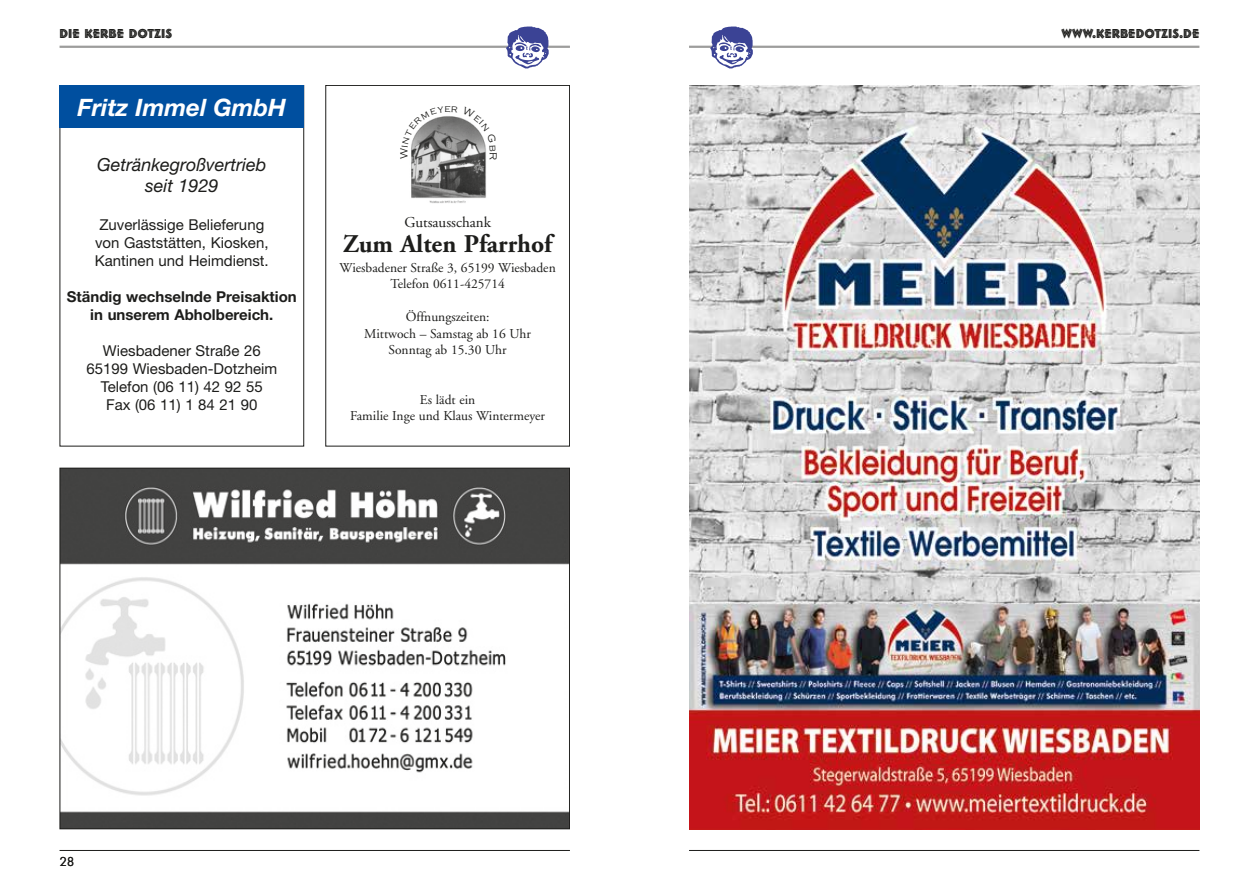
<style>
.page{position:relative;width:1259px;height:893px;background:#fff}
.page>*{position:absolute;margin:0;border:0;box-sizing:border-box;transform-origin:0 0}
.t1{font:700 25.5px "Adobe Garamond";color:#1d1d1b}
.t2{font:italic 700 24px "Helvetica Neue";color:#fff}
.t3{font:italic 18px/21.6px "Helvetica Neue";color:#1d1d1b;text-align:center}
.t4{font:15px/18px "Helvetica Neue";color:#1d1d1b;text-align:center}
.t5{font:700 15px/18px "Helvetica Neue";color:#1d1d1b;text-align:center}
.t6{font:15px "Adobe Garamond";color:#1d1d1b}
.t7{font:13.5px/16.5px "Adobe Garamond";color:#1d1d1b;text-align:center}
.t8{font:13.5px "Follies Std";color:#1d1d1b}
.t9{font:13.5px "Futura PT";color:#1d1d1b}
.t10{font:10.5px "Copperplate T Ligh";color:#1d1d1b}
</style>
<div class="page">
<hr style="left:60px;top:46px;width:510px;height:2px;background:#9d9d9c">
<hr style="left:60px;top:850px;width:510px;height:1px;background:#1d1d1b">
<hr style="left:689px;top:46px;width:510px;height:2px;background:#9d9d9c">
<hr style="left:689px;top:850px;width:510px;height:1px;background:#1d1d1b">
<svg style="left:710px;top:27px;width:43px;height:41px"></svg>
<svg style="left:506px;top:27px;width:42px;height:41px"></svg>
<img style="left:689px;top:85px;width:510px;height:744px">
<img style="left:62px;top:470px;width:506px;height:357px">
<div style="left:60px;top:85px;width:244px;height:43px;background:#004f9f"></div>
<img style="left:411px;top:116px;width:75px;height:87px">
<div style="left:325px;top:85px;width:245px;height:361px;border:1px solid #1d1d1b"></div>
<svg style="left:411px;top:116px;width:33px;height:31px"></svg>
<svg style="left:451px;top:116px;width:35px;height:35px"></svg>
<p class="t8" style="left:60px;top:25px;width:114px">DIE KERBE DOTZIS</p>
<h2 class="t2" style="left:78px;top:93px;width:210px">Fritz Immel GmbH</h2>
<p class="t3" style="left:97px;top:153px;width:171px">Getränkegroßvertrieb seit 1929</p>
<p class="t4" style="left:95px;top:215px;width:175px">Zuverlässige Belieferung von Gaststätten, Kiosken,<br>Kantinen und Heimdienst.</p>
<p class="t5" style="left:67px;top:287px;width:231px">Ständig wechselnde Preisaktion in unserem Abholbereich.</p>
<p class="t4" style="left:86px;top:341px;width:192px">Wiesbadener Straße 26<br>65199 Wiesbaden-Dotzheim<br>Telefon (06 11) 42 92 55<br>Fax (06 11) 1 84 21 90</p>
<p class="t10" style="left:398px;top:159px;width:13px;rotate:-90deg">W</p>
<p class="t10" style="left:444px;top:103px;width:8px">e</p>
<p class="t10" style="left:499px;top:152px;width:10px;rotate:90deg">R</p>
<p class="t6" style="left:404px;top:214px;width:88px">Gutsausschank</p>
<h1 class="t1" style="left:343px;top:230px;width:210px">Zum Alten Pfarrhof</h1>
<p class="t7" style="left:339px;top:259px;width:218px">Wiesbadener Straße 3, 65199 Wiesbaden<br>Telefon 0611-425714</p>
<p class="t7" style="left:364px;top:309px;width:168px">Öffnungszeiten:<br>Mittwoch – Samstag ab 16 Uhr<br>Sonntag ab 15.30 Uhr</p>
<p class="t7" style="left:350px;top:391px;width:196px">Es lädt ein<br>Familie Inge und Klaus Wintermeyer</p>
<p class="t9" style="left:60px;top:854px;width:16px">28</p>
<p class="t8" style="left:1061px;top:25px;width:139px">WWW.KERBEDOTZIS.DE</p>
</div>
